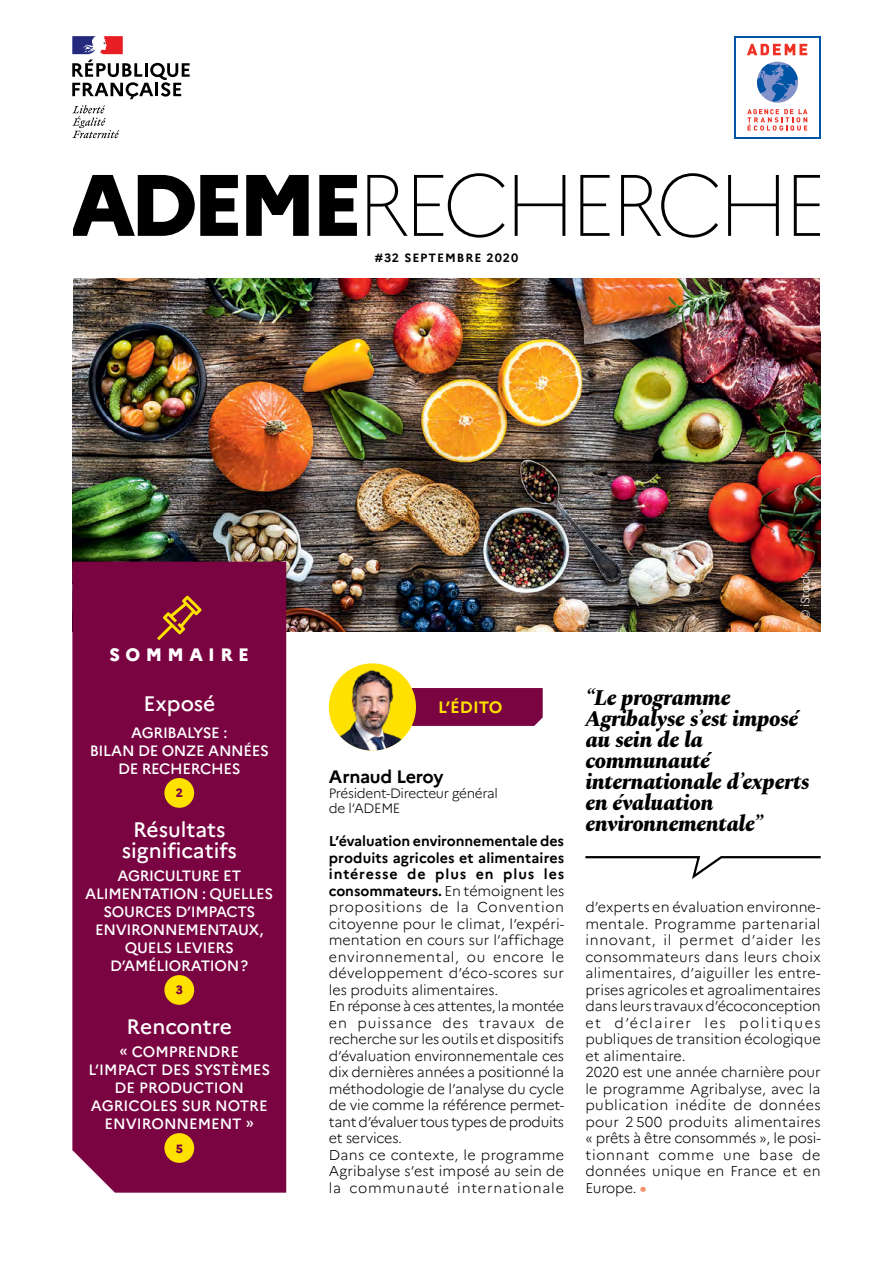
<style>
.page{position:relative;width:893px;height:1263px;background:#fff}
.page>*{position:absolute;margin:0;border:0;box-sizing:border-box;transform-origin:0 0}
.t1{font:100 87px "Marianne";letter-spacing:-.07em;color:#000}
.t2{font:italic 800 22.5px/21px "Spectral";letter-spacing:-.02em;color:#000}
.t3{font:500 21px/21px "Marianne";color:#fff;text-align:center}
.t4{font:700 18px "Marianne";letter-spacing:-.02em;color:#000}
.t5{font:800 18px "Marianne";letter-spacing:.3em;color:#fff}
.t6{font:700 16.5px "Marianne";color:#ffe100}
.t7{font:500 15px/18px "Marianne";letter-spacing:-.02em;color:#fff;text-align:center}
.t8{font:500 15px/18px "Marianne";color:#fff;text-align:center}
.t9{font:300 14.25px/16.5px "Marianne";letter-spacing:.005em;color:#000}
.t10{font:300 13.5px/15px "Marianne";letter-spacing:-.02em;color:#000}
.t11{font:700 12px "Marianne";letter-spacing:.08em;color:#000}
.t12{font:300 12px "Marianne";letter-spacing:-.02em;color:#fff}
.t13{font:800 12px "Marianne";color:#7a0342}
.s1{font-weight:800}
.s2{font-weight:700}
.s3{font-weight:800;color:#f68f6c}
</style>
<div class="page">
<img style="left:72px;top:279px;width:749px;height:352px">
<svg style="left:72px;top:36px;width:118px;height:63px"></svg>
<svg style="left:72px;top:105px;width:47px;height:33px"></svg>
<div style="left:734px;top:36px;width:87px;height:102px;background:linear-gradient(to right,#fff,#fff)"></div>
<div style="left:736px;top:38px;width:83px;height:98px;background:#fff"></div>
<svg style="left:757px;top:62px;width:41px;height:41px"></svg>
<svg style="left:747px;top:44px;width:60px;height:11px"></svg>
<svg style="left:747px;top:109px;width:60px;height:22px"></svg>
<div style="left:72px;top:562px;width:214px;height:631px;background:#7a0342"></div>
<div style="left:164px;top:778px;width:30px;height:30px;background:#ffe100;border-radius:50%"></div>
<div style="left:164px;top:975px;width:30px;height:30px;background:#ffe100;border-radius:50%"></div>
<div style="left:164px;top:1133px;width:30px;height:30px;background:#ffe100;border-radius:50%"></div>
<svg style="left:157px;top:596px;width:45px;height:44px;background:#973433"></svg>
<div style="left:412px;top:688px;width:131px;height:38px;background:#7a0342"></div>
<img style="left:329px;top:663px;width:87px;height:87px;border-radius:44px">
<svg style="left:585px;top:856px;width:236px;height:23px"></svg>
<h1 class="t1" style="left:70px;top:152px;width:762px"><span class="s1">ADEME</span>RECHERCHE</h1>
<p class="t11" style="left:375px;top:250px;width:145px">#32 SEPTEMBRE 2020</p>
<p class="t5" style="left:110px;top:644px;width:141px">SOMMAIRE</p>
<h3 class="t3" style="left:143px;top:693px;width:73px">Exposé</h3>
<p class="t7" style="left:90px;top:723px;width:181px">AGRIBALYSE :<br>BILAN DE ONZE ANNÉES<br>DE RECHERCHES</p>
<p class="t13" style="left:176px;top:786px;width:9px">2</p>
<h3 class="t3" style="left:122px;top:819px;width:116px">Résultats significatifs</h3>
<p class="t7" style="left:85px;top:866px;width:190px">AGRICULTURE ET<br>ALIMENTATION : QUELLES<br>SOURCES D’IMPACTS<br>ENVIRONNEMENTAUX,<br>QUELS LEVIERS<br>D’AMÉLIORATION?</p>
<p class="t13" style="left:176px;top:983px;width:9px">3</p>
<h3 class="t3" style="left:127px;top:1016px;width:107px">Rencontre</h3>
<p class="t8" style="left:88px;top:1042px;width:183px">« COMPRENDRE<br>L’IMPACT DES SYSTÈMES<br>DE PRODUCTION<br>AGRICOLES SUR NOTRE<br>ENVIRONNEMENT »</p>
<p class="t13" style="left:176px;top:1141px;width:9px">5</p>
<p class="t12" style="left:798px;top:620px;width:49px;rotate:-90deg">© iStock</p>
<p class="t6" style="left:438px;top:697px;width:66px">L’ÉDITO</p>
<p class="t4" style="left:329px;top:766px;width:116px">Arnaud Leroy</p>
<p class="t10" style="left:329px;top:786px;width:171px">Président-Directeur général de l’ADEME</p>
<p class="t9" style="left:329px;top:833px;width:237px"><span class="s2">L’évaluation environnementale des produits agricoles et alimentaires intéresse de plus en plus les consommateurs.</span> En témoignent les propositions de la Convention citoyenne pour le climat, l’expéri&shy;mentation en cours sur l’affichage environnemental, ou encore le développement d’éco-scores sur les produits alimentaires.<br>En réponse à ces attentes, la montée en puissance des travaux de recherche sur les outils et dispositifs d’évaluation environnementale ces dix dernières années a positionné la méthodologie de l’analyse du cycle de vie comme la référence permet&shy;tant d’évaluer tous types de produits et services.<br>Dans ce contexte, le programme<br>Agribalyse s’est imposé au sein de la communauté internationale</p>
<h2 class="t2" style="left:585px;top:685px;width:226px">“Le programme<br>Agribalyse s’est imposé au sein de la communauté internationale d’experts en évaluation environnementale”</h2>
<p class="t9" style="left:585px;top:899px;width:237px">d’experts en évaluation environne&shy;mentale. Programme partenarial innovant, il permet d’aider les consommateurs dans leurs choix alimentaires, d’aiguiller les entre&shy;prises agricoles et agroalimentaires dans leurs travaux d’écoconception et d’éclairer les politiques publiques de transition écologique et alimentaire.<br>2020 est une année charnière pour le programme Agribalyse, avec la publication inédite de données pour 2 500 produits alimentaires « prêts à être consommés », le posi&shy;tionnant comme une base de données unique en France et en<br>Europe. <span class="s3">•</span></p>
</div>
